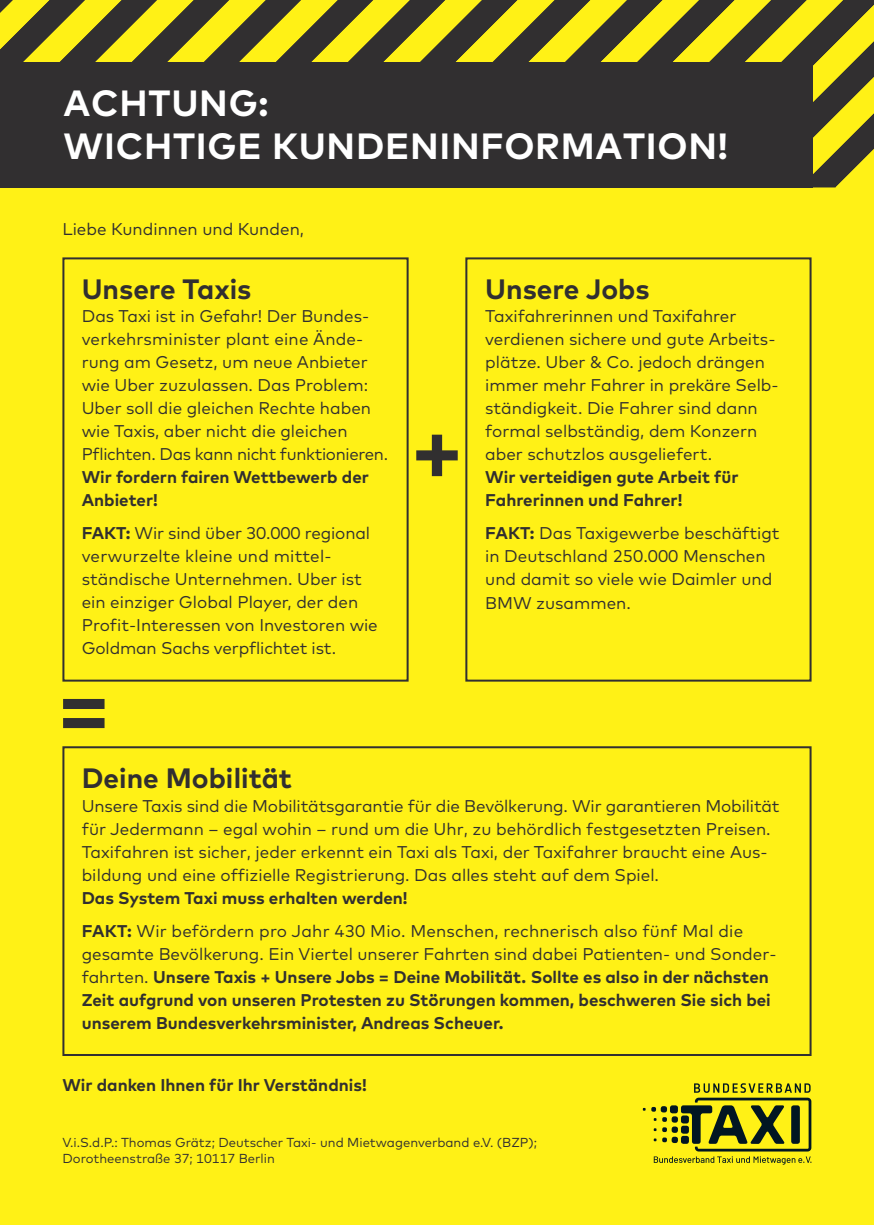
<style>
.page{position:relative;width:874px;height:1225px;background:#fff}
.page>*{position:absolute;margin:0;border:0;box-sizing:border-box;transform-origin:0 0}
.t1{font:700 90px "Mark";color:#312f30}
.t2{font:700 36.4px/43px "Mark";letter-spacing:.02em;color:#fff}
.t3{font:700 28px "Mark";color:#312f30}
.t4{font:17px/23px "Mark";color:#312f30}
.t5{font:700 17px/23px "Mark";color:#312f30}
.t6{font:13px/16px "Mark";color:#312f30}
.s1{font-weight:700}
.s2{font-family:"Mark Offc Pro"}
.s3{font-weight:400}
</style>
<div class="page">
<div style="left:0;top:0;width:873px;height:1225px;background:#fff116"></div>
<svg style="left:0;top:0;width:873px;height:63px"></svg>
<svg style="left:812px;top:63px;width:61px;height:124px;fill:#312f30"></svg>
<div style="left:0;top:62px;width:812px;height:125px;background:#312f30"></div>
<svg style="left:651px;top:1083px;width:160px;height:81px"></svg>
<div style="left:62px;top:257px;width:346px;height:424px;border:2px solid #312f30"></div>
<div style="left:62px;top:746px;width:749px;height:310px;border:2px solid #312f30"></div>
<div style="left:465px;top:257px;width:346px;height:424px;border:2px solid #312f30"></div>
<h2 class="t2" style="left:64px;top:82px;width:665px">ACHTUNG:<br>WICHTIGE KUNDENINFORMATION!</h2>
<p class="t4" style="left:62px;top:217px;width:243px">Liebe Kundinnen und Kunden,</p>
<h3 class="t3" style="left:82px;top:273px;width:171px">Unsere Taxis</h3>
<p class="t4" style="left:82px;top:305px;width:308px">Das Taxi ist in Gefahr! Der Bundes&shy;verkehrsminister plant eine Ände&shy;rung am Gesetz, um neue Anbieter wie Uber zuzulassen. Das Problem:<br>Uber soll die gleichen Rechte haben wie Taxis, aber nicht die gleichen Pflichten. Das kann nicht funktionieren.</p>
<p class="t5" style="left:82px;top:466px;width:288px">Wir fordern fairen Wettbewerb der<br>Anbieter!</p>
<p class="t4" style="left:82px;top:522px;width:297px"><span class="s1">FAKT:</span> Wir sind über 30.000 regional verwurzelte kleine und mittel&shy;ständische Unternehmen. Uber ist ein einziger Global Player, der den Profit-Interessen von Investoren wie Goldman Sachs verpflichtet ist.</p>
<h1 class="t1" style="left:57px;top:654px;width:55px">=</h1>
<h1 class="t1" style="left:410px;top:396px;width:55px">+</h1>
<h3 class="t3" style="left:485px;top:273px;width:166px">Unsere Jobs</h3>
<p class="t4" style="left:485px;top:305px;width:295px">Taxifahrerinnen und Taxifahrer verdienen sichere und gute Arbeits&shy;plätze. Uber &amp; Co. jedoch drängen immer mehr Fahrer in prekäre Selb&shy;ständigkeit. Die Fahrer sind dann formal selbständig, dem Konzern aber schutzlos ausgeliefert.</p>
<p class="t5" style="left:485px;top:466px;width:255px">Wir verteidigen gute Arbeit für<br>Fahrerinnen und Fahrer!</p>
<p class="t4" style="left:485px;top:521px;width:296px"><span class="s1">FAKT:</span> Das Taxigewerbe beschäftigt in Deutschland 250.000 Menschen und damit so viele wie Daimler und<br>BMW zusammen.</p>
<h3 class="t3" style="left:82px;top:761px;width:212px">Deine Mobilität</h3>
<p class="t4" style="left:82px;top:794px;width:699px">Unsere Taxis sind die Mobilitätsgarantie für die Bevölkerung. Wir garantieren Mobilität für Jederman<span class="s2">n</span> – egal wohin – rund um die Uhr, zu behördlich festgesetzten Preisen.<br>Taxifahren ist sicher, jeder erkennt ein Taxi als Taxi, d<span class="s2">er Taxif</span>ahrer braucht eine Aus&shy;bildung und eine offizielle Registrierung. Das alles steht auf dem Spiel.</p>
<p class="t4" style="left:82px;top:881px;width:662px;line-height:33px"><span class="s1">Das System Taxi muss erhalten werden!<br>FAKT:</span> Wir befördern pro Jahr 430 Mio. Menschen, rechnerisch also fünf Mal die</p>
<p class="t5" style="left:82px;top:942px;width:696px"><span class="s3">gesamte Bevölkerung. Ein Viertel unserer Fahrten sind dabei Patienten- und Sonder&shy;fahrten.</span> Unsere Taxis + Unsere Jobs = Deine Mobilität. Sollte es also in der nächsten Zeit aufgrund von unseren Protesten zu Störungen kommen, beschweren Sie sich bei unserem Bundesverkehrsminister, Andreas Scheuer.</p>
<p class="t5" style="left:62px;top:1074px;width:305px">Wir danken Ihnen für Ihr Verständnis!</p>
<p class="t6" style="left:62px;top:1134px;width:476px">V.i.S.d.P.: Thomas Grätz; Deutscher Taxi- und Mietwagenverband e.V. (BZP);<br>Dorotheenstraße 37; 10117 Berlin</p>
</div>
